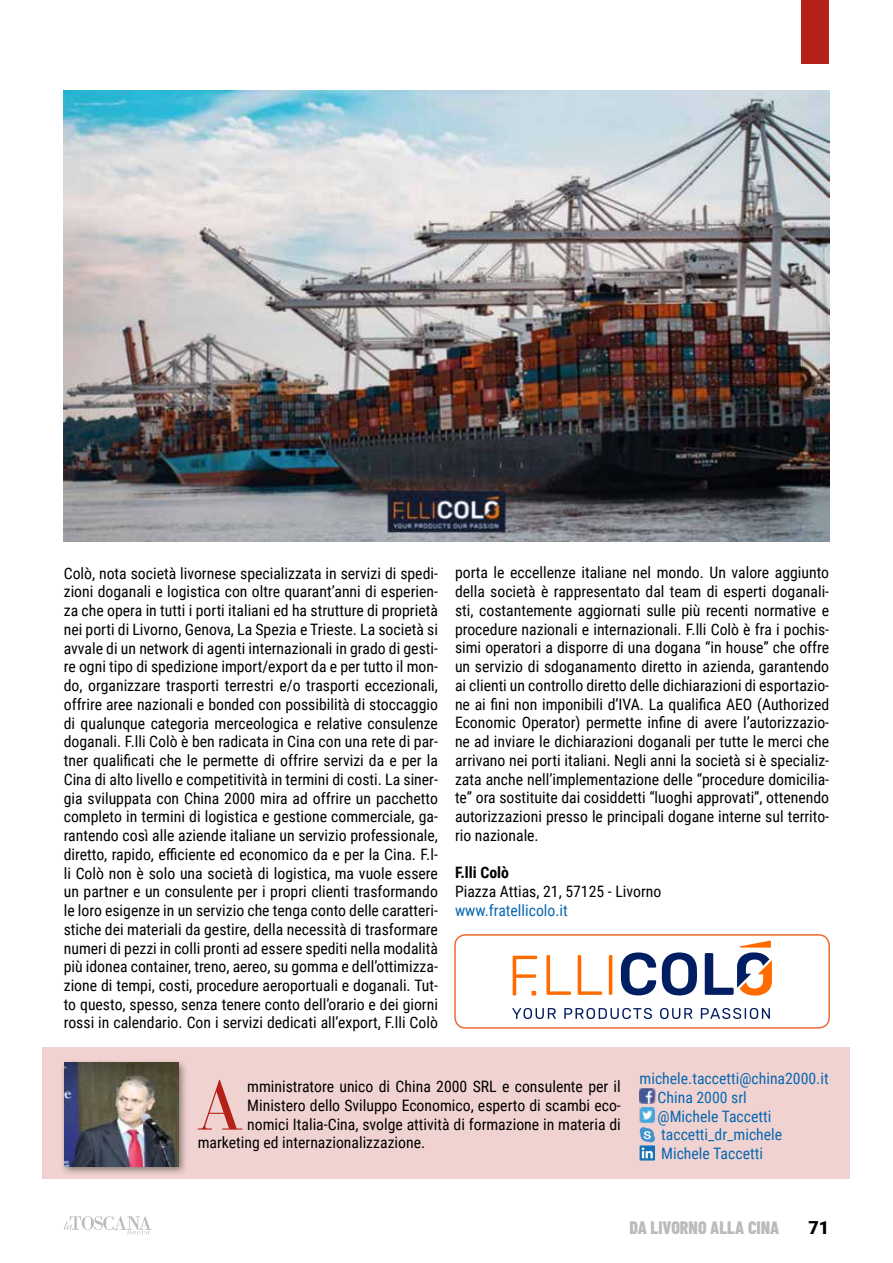
<style>
.page{position:relative;width:893px;height:1263px;background:#fff}
.page>*{position:absolute;margin:0;border:0;box-sizing:border-box;transform-origin:0 0}
.t1{font:69px "Bauer Bodoni Std";color:#b32119}
.t2{font:800 18px "Barlow Condensed";color:#bbb}
.t3{font:900 18px "Roboto";color:#000}
.t4{font:15.75px/18.8px "Roboto Condensed";color:#000;text-align:justify}
.t5{font:15.75px/18.8px "Roboto Condensed";color:#0867b1}
.t6{font:700 15.75px "Roboto Condensed";color:#000}
</style>
<div class="page">
<svg style="left:64px;top:1216px;width:88px;height:18px"></svg>
<div style="left:43px;top:1047px;width:807px;height:132px;background:#f0d3d1"></div>
<div style="left:60px;top:1058px;width:128px;height:118px;background:#000;opacity:.45"></div>
<img style="left:64px;top:1063px;width:114px;height:103px">
<img style="left:640px;top:1107px;width:15px;height:15px">
<img style="left:640px;top:1088px;width:15px;height:16px">
<svg style="left:640px;top:1127px;width:15px;height:33px"></svg>
<div style="left:801px;top:0;width:28px;height:64px;background:#b32119"></div>
<img style="left:64px;top:91px;width:765px;height:450px">
<svg style="left:546px;top:955px;width:25px;height:40px"></svg>
<svg style="left:578px;top:955px;width:24px;height:40px"></svg>
<svg style="left:609px;top:955px;width:3px;height:40px"></svg>
<svg style="left:621px;top:952px;width:35px;height:43px"></svg>
<svg style="left:662px;top:952px;width:35px;height:43px"></svg>
<svg style="left:513px;top:956px;width:24px;height:39px"></svg>
<svg style="left:512px;top:1008px;width:44px;height:11px"></svg>
<svg style="left:564px;top:1008px;width:88px;height:11px"></svg>
<svg style="left:660px;top:1008px;width:32px;height:11px"></svg>
<svg style="left:701px;top:1008px;width:69px;height:11px"></svg>
<svg style="left:705px;top:941px;width:67px;height:55px"></svg>
<div style="left:454px;top:934px;width:376px;height:95px;border:2px solid #ed6a30;border-radius:11px"></div>
<p class="t4" style="left:64px;top:563px;width:376px">Colò, nota società livornese specializzata in servizi di spedi&shy;zioni doganali e logistica con oltre quarant’anni di esperien&shy;za che opera in tutti i porti italiani ed ha strutture di proprietà nei porti di Livorno, Genova, La Spezia e Trieste. La società si avvale di un network di agenti internazionali in grado di gesti&shy;re ogni tipo di spedizione import/export da e per tutto il mon&shy;do, organizzare trasporti terrestri e/o trasporti eccezionali, offrire aree nazionali e bonded con possibilità di stoccaggio di qualunque categoria merceologica e relative consulenze doganali. F.lli Colò è ben radicata in Cina con una rete di par&shy;tner qualificati che le permette di offrire servizi da e per la Cina di alto livello e competitività in termini di costi. La siner&shy;gia sviluppata con China 2000 mira ad offrire un pacchetto completo in termini di logistica e gestione commerciale, ga&shy;rantendo così alle aziende italiane un servizio professionale, diretto, rapido, efficiente ed economico da e per la Cina. F.l&shy;li Colò non è solo una società di logistica, ma vuole essere un partner e un consulente per i propri clienti trasformando le loro esigenze in un servizio che tenga conto delle caratteri&shy;stiche dei materiali da gestire, della necessità di trasformare numeri di pezzi in colli pronti ad essere spediti nella modalità più idonea container, treno, aereo, su gomma e dell’ottimizza&shy;zione di tempi, costi, procedure aeroportuali e doganali. Tut&shy;to questo, spesso, senza tenere conto dell’orario e dei giorni rossi in calendario. Con i servizi dedicati all’export, F.lli Colò</p>
<p class="t4" style="left:455px;top:563px;width:376px">porta le eccellenze italiane nel mondo. Un valore aggiunto della società è rappresentato dal team di esperti doganali&shy;sti, costantemente aggiornati sulle più recenti normative e procedure nazionali e internazionali. F.lli Colò è fra i pochis&shy;simi operatori a disporre di una dogana “in house” che offre un servizio di sdoganamento diretto in azienda, garantendo ai clienti un controllo diretto delle dichiarazioni di esportazio&shy;ne ai fini non imponibili d’IVA. La qualifica AEO (Authorized Economic Operator) permette infine di avere l’autorizzazio&shy;ne ad inviare le dichiarazioni doganali per tutte le merci che arrivano nei porti italiani. Negli anni la società si è specializ&shy;zata anche nell’implementazione delle “procedure domicilia&shy;te” ora sostituite dai cosiddetti “luoghi approvati”, ottenendo autorizzazioni presso le principali dogane interne sul territo&shy;rio nazionale.</p>
<p class="t6" style="left:455px;top:862px;width:56px">F.lli Colò</p>
<p class="t4" style="left:455px;top:881px;width:208px">Piazza Attias, 21, 57125 - Livorno</p>
<p class="t5" style="left:455px;top:900px;width:114px">www.fratellicolo.it</p>
<h1 class="t1" style="left:197px;top:1065px;width:48px">A</h1>
<p class="t4" style="left:247px;top:1076px;width:375px">mministratore unico di China 2000 SRL e consulente per il</p>
<p class="t4" style="left:247px;top:1095px;width:375px">Ministero dello Sviluppo Economico, esperto di scambi eco-</p>
<p class="t4" style="left:247px;top:1114px;width:375px">nomici Italia-Cina, svolge attività di formazione in materia di</p>
<p class="t4" style="left:198px;top:1133px;width:229px">marketing ed internazionalizzazione.</p>
<p class="t5" style="left:658px;top:1068px;width:173px;text-indent:-18px">michele.taccetti@china2000.it<br>China 2000 srl<br>@Michele Taccetti taccetti_dr_michele<br>Michele Taccetti</p>
<p class="t2" style="left:629px;top:1215px;width:151px">DA LIVORNO ALLA CINA</p>
<p class="t3" style="left:808px;top:1215px;width:22px">71</p>
</div>
